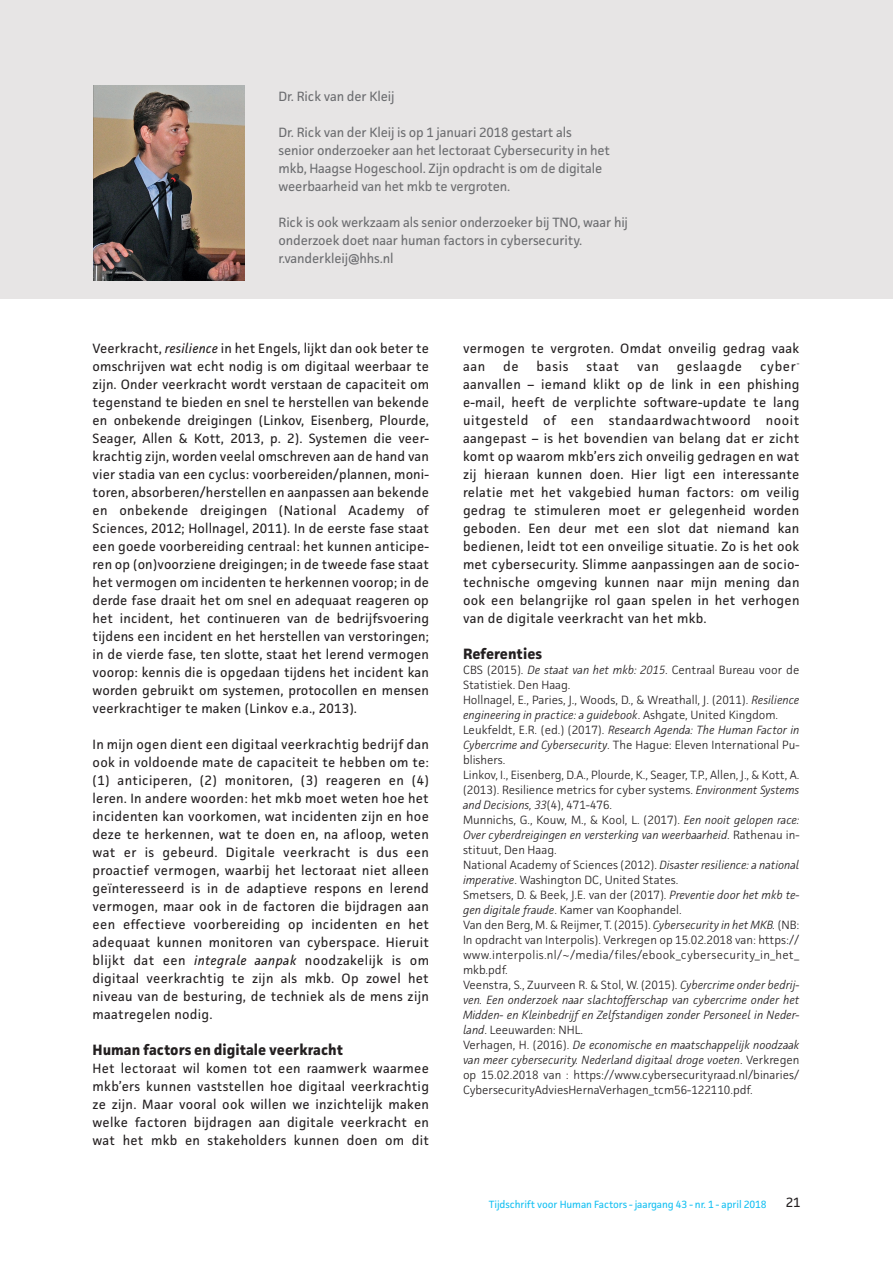
<style>
.page{position:relative;width:893px;height:1263px;background:#fff}
.page>*{position:absolute;margin:0;border:0;box-sizing:border-box;transform-origin:0 0}
.kop1_TvE{font:700 15px "Facit";color:#231f20}
.basistekst_TvE{font:13.5px/18px "Facit";letter-spacing:.02em;color:#231f20;text-align:justify}
.auteursinfo_TvE{font:13.5px/18px "Facit";letter-spacing:-.01em;color:#6c6d70}
.basistekst_TvE-2{font:13.5px "Facit";letter-spacing:.05em;color:#231f20}
.referenties_TvE{font:300 12px/15px "Facit";color:#231f20}
.referenties_TvE-2{font:italic 300 12px/15px "Facit";color:#231f20;text-align:justify}
.t1{font:10.5px "Facit";letter-spacing:-.01em;color:#15c0f2}
.s1{font-style:italic}
.s2{font-style:normal}
</style>
<div class="page">
<div style="left:0;top:0;width:893px;height:299px;background:#e7e5e5"></div>
<img style="left:94px;top:86px;width:150px;height:195px">
<p class="auteursinfo_TvE" style="left:279px;top:87px;width:118px">Dr. Rick van der Kleij</p>
<p class="auteursinfo_TvE" style="left:279px;top:123px;width:333px">Dr. Rick van der Kleij is op 1 januari 2018 gestart als senior onderzoeker aan het lectoraat Cybersecurity in het mkb, Haagse Hogeschool. Zijn opdracht is om de digitale weerbaarheid van het mkb te vergroten.</p>
<p class="auteursinfo_TvE" style="left:279px;top:213px;width:351px">Rick is ook werkzaam als senior onderzoeker bij TNO, waar hij onderzoek doet naar human factors in cybersecurity.</p>
<p class="auteursinfo_TvE" style="left:279px;top:249px;width:117px">r.vanderkleij@hhs.nl</p>
<p class="basistekst_TvE" style="left:93px;top:339px;width:338px">Veerkracht, <span class="s1">resilience</span> in het Engels, lijkt dan ook beter te omschrijven wat echt nodig is om digitaal weerbaar te zijn. Onder veerkracht wordt verstaan de capaciteit om tegenstand te bieden en snel te herstellen van bekende en onbekende dreigingen (Linkov, Eisenberg, Plourde, Seager, Allen &amp; Kott, 2013, p. 2). Systemen die veer&shy;krachtig zijn, worden veelal omschreven aan de hand van vier stadia van een cyclus: voorbereiden/plannen, moni&shy;toren, absorberen/herstellen en aanpassen aan bekende en onbekende dreigingen (National Academy of Sciences, 2012; Hollnagel, 2011). In de eerste fase staat een goede voorbereiding centraal: het kunnen anticipe&shy;ren op (on)voorziene dreigingen; in de tweede fase staat het vermogen om incidenten te herkennen voorop; in de derde fase draait het om snel en adequaat reageren op het incident, het continueren van de bedrijfsvoering tijdens een incident en het herstellen van verstoringen; in de vierde fase, ten slotte, staat het lerend vermogen voorop: kennis die is opgedaan tijdens het incident kan worden gebruikt om systemen, protocollen en mensen veerkrachtiger te maken (Linkov e.a., 2013).</p>
<p class="basistekst_TvE" style="left:93px;top:735px;width:338px">In mijn ogen dient een digitaal veerkrachtig bedrijf dan ook in voldoende mate de capaciteit te hebben om te: (1) anticiperen, (2) monitoren, (3) reageren en (4) leren. In andere woorden: het mkb moet weten hoe het incidenten kan voorkomen, wat incidenten zijn en hoe deze te herkennen, wat te doen en, na afloop, weten wat er is gebeurd. Digitale veerkracht is dus een proactief vermogen, waarbij het lectoraat niet alleen geïnteresseerd is in de adaptieve respons en lerend vermogen, maar ook in de factoren die bijdragen aan een effectieve voorbereiding op incidenten en het adequaat kunnen monitoren van cyberspace. Hieruit blijkt dat een <span class="s1">integrale aanpak</span> noodzakelijk is om digitaal veerkrachtig te zijn als mkb. Op zowel het niveau van de besturing, de techniek als de mens zijn maatregelen nodig.</p>
<p class="kop1_TvE" style="left:93px;top:1040px;width:252px">Human factors en digitale veerkracht</p>
<p class="basistekst_TvE" style="left:93px;top:1059px;width:338px">Het lectoraat wil komen tot een raamwerk waarmee mkb’ers kunnen vaststellen hoe digitaal veerkrachtig ze zijn. Maar vooral ook willen we inzichtelijk maken welke factoren bijdragen aan digitale veerkracht en wat het mkb en stakeholders kunnen doen om dit</p>
<p class="basistekst_TvE" style="left:463px;top:339px;width:338px">vermogen te vergroten. Omdat onveilig gedrag vaak aan</p>
<p class="basistekst_TvE" style="left:463px;top:357px;width:338px;text-indent:297px">cyber&shy;aanvallen – iemand klikt op de link in een phishing e-mail, heeft de verplichte software-update te lang uitgesteld of een standaardwachtwoord nooit aangepast – is het bovendien van belang dat er zicht komt op waarom mkb’ers zich onveilig gedragen en wat zij hieraan kunnen doen. Hier ligt een interessante relatie met het vakgebied human factors: om veilig gedrag te stimuleren moet er gelegenheid worden geboden. Een deur met een slot dat niemand kan bedienen, leidt tot een onveilige situatie. Zo is het ook met cybersecurity. Slimme aanpassingen aan de socio&shy;technische omgeving kunnen naar mijn mening dan ook een belangrijke rol gaan spelen in het verhogen van de digitale veerkracht van het mkb.</p>
<p class="kop1_TvE" style="left:463px;top:644px;width:81px">Referenties</p>
<p class="referenties_TvE" style="left:463px;top:662px;width:338px">CBS (2015). <span class="s1">De staat van het mkb: 2015</span>. Centraal Bureau voor de<br>Statistiek. Den Haag.</p>
<p class="referenties_TvE" style="left:463px;top:692px;width:338px">Hollnagel, E., Paries, J., Woods, D., &amp; Wreathall, J. (2011). <span class="s1">Resilience engineering in practice: a guidebook</span>. Ashgate, United Kingdom.</p>
<p class="referenties_TvE" style="left:463px;top:722px;width:338px;text-align:justify">Leukfeldt, E.R. (ed.) (2017). <span class="s1">Research Agenda: The Human Factor in Cybercrime and Cybersecurity</span>. The Hague: Eleven International Pu&shy;blishers.</p>
<p class="referenties_TvE" style="left:463px;top:767px;width:338px;text-align:justify">Linkov, I., Eisenberg, D.A., Plourde, K., Seager, T.P., Allen, J., &amp; Kott, A. (2013). Resilience metrics for cyber systems. <span class="s1">Environment Systems and Decisions, 33</span>(4), 471-476.</p>
<p class="referenties_TvE-2" style="left:463px;top:812px;width:338px"><span class="s2">Munnichs, G., Kouw, M., &amp; Kool, L. (2017).</span> Een nooit gelopen race:<br>Over cyberdreigingen en versterking van weerbaarheid<span class="s2">. Rathenau in&shy;stituut, Den Haag.</span></p>
<p class="referenties_TvE" style="left:463px;top:857px;width:338px">National Academy of Sciences (2012). <span class="s1">Disaster resilience: a national imperative</span>. Washington DC, United States.</p>
<p class="referenties_TvE" style="left:463px;top:887px;width:338px">Smetsers, D. &amp; Beek, J.E. van der (2017). <span class="s1">Preventie door het mkb te&shy;gen digitale fraude</span>. Kamer van Koophandel.</p>
<p class="referenties_TvE" style="left:463px;top:917px;width:338px;text-align:justify">Van den Berg, M. &amp; Reijmer, T. (2015). <span class="s1">Cybersecurity in het MKB.</span> (NB:<br>In opdracht van Interpolis). Verkregen op 15.02.2018 van: https:// www.interpolis.nl/~/media/files/ebook_cybersecurity_in_het_ mkb.pdf.</p>
<p class="referenties_TvE-2" style="left:463px;top:977px;width:338px"><span class="s2">Veenstra, S., Zuurveen R. &amp; Stol, W. (2015).</span> Cybercrime onder bedrij&shy;ven. Een onderzoek naar slachtofferschap van cybercrime onder het Midden- en Kleinbedrijf en Zelfstandigen zonder Personeel in Neder&shy;land<span class="s2">. Leeuwarden: NHL.</span></p>
<p class="referenties_TvE" style="left:463px;top:1037px;width:338px;text-align:justify">Verhagen, H. (2016). <span class="s1">De economische en maatschappelijk noodzaak van meer cybersecurity. Nederland digitaal droge voeten</span>. Verkregen op 15.02.2018 van : https://www.cybersecurityraad.nl/binaries/ CybersecurityAdviesHernaVerhagen_tcm56-122110.pdf.</p>
<p class="basistekst_TvE" style="left:503px;top:357px;width:17px">de</p>
<p class="basistekst_TvE" style="left:537px;top:357px;width:33px">basis</p>
<p class="basistekst_TvE" style="left:586px;top:357px;width:34px">staat</p>
<p class="basistekst_TvE" style="left:637px;top:357px;width:23px">van</p>
<p class="basistekst_TvE-2" style="left:677px;top:358px;width:67px">geslaagde</p>
<p class="t1" style="left:489px;top:1197px;width:279px">Tijdschrift voor Human Factors - jaargang 43 - nr. 1 - april 2018</p>
<p class="basistekst_TvE" style="left:786px;top:1193px;width:16px">21</p>
</div>
